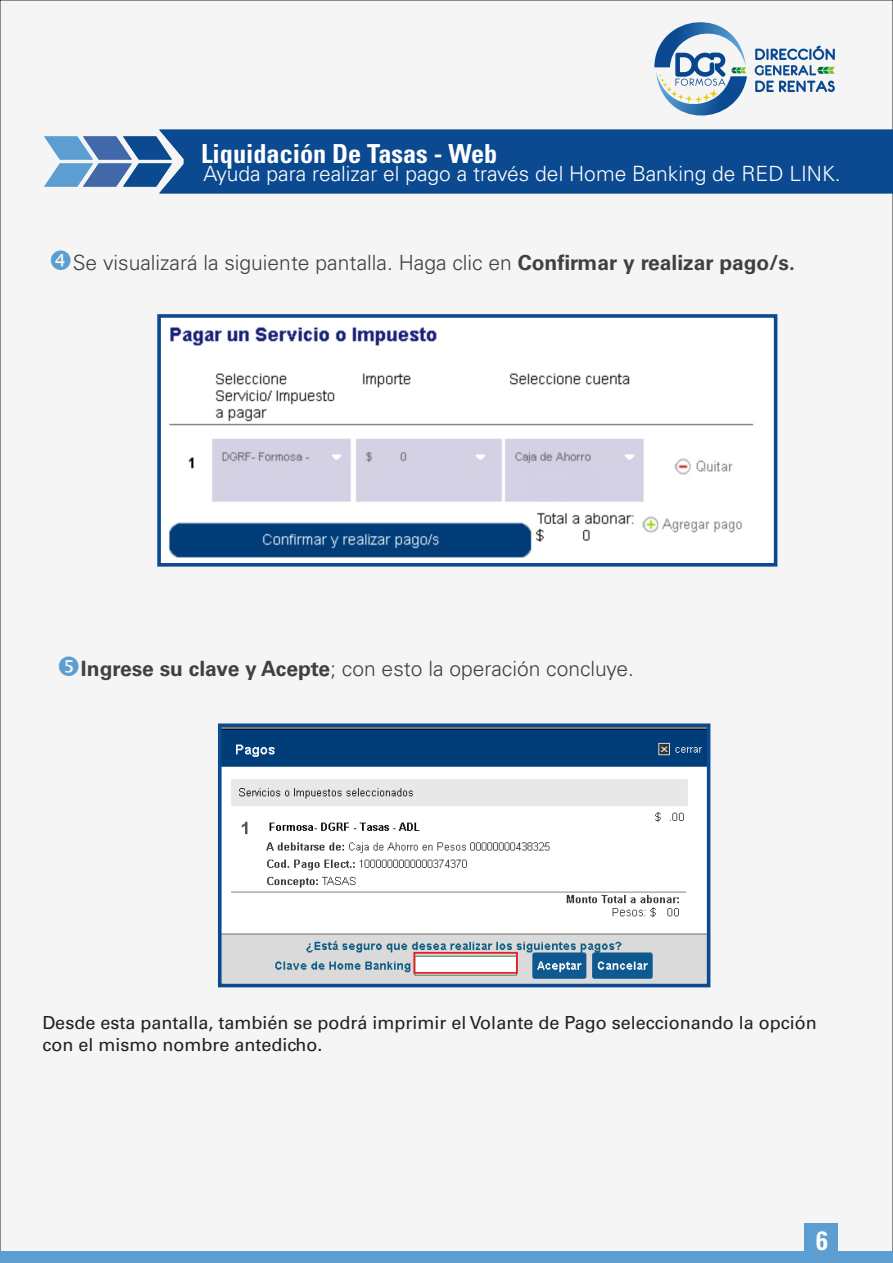
<style>
.page{position:relative;width:893px;height:1263px;background:#fff}
.page>*{position:absolute;margin:0;border:0;box-sizing:border-box;transform-origin:0 0}
.t1{font:700 condensed 26.4px "Univers LT Std";color:#fff}
.t2{font:700 condensed 26.25px "Univers LT Std";color:#fff}
.t3{font:300 21px "Univers LT Std";color:#404041}
.t4{font:300 21px "Univers LT Std";color:#fff}
.t5{font:18px/21.6px "Univers LT Std";color:#231f20}
.s1{font-weight:700}
</style>
<div class="page">
<div style="left:0;top:0;width:893px;height:1252px;background:#f5f5f5"></div>
<div style="left:0;top:1252px;width:893px;height:11px;background:#5c9ed1"></div>
<svg style="left:755px;top:46px;width:80px;height:29px"></svg>
<svg style="left:755px;top:81px;width:80px;height:11px"></svg>
<svg style="left:654px;top:2px;width:93px;height:128px"></svg>
<div style="left:804px;top:1223px;width:33px;height:40px;background:#5c9ed1"></div>
<img style="left:162px;top:319px;width:610px;height:243px">
<div style="left:157px;top:314px;width:620px;height:253px;border:4px solid #0b4a91"></div>
<div style="left:159px;top:130px;width:734px;height:63px;background:#0b4a91"></div>
<svg style="left:44px;top:136px;width:128px;height:51px"></svg>
<img style="left:223px;top:728px;width:482px;height:254px">
<div style="left:218px;top:723px;width:492px;height:264px;border:4px solid #0b4a91"></div>
<div style="left:413px;top:952px;width:105px;height:22px;border:2px solid #ed1c24"></div>
<svg style="left:51px;top:250px;width:19px;height:20px"></svg>
<svg style="left:59px;top:657px;width:20px;height:19px"></svg>
<p class="t2" style="left:205px;top:142px;width:335px">Tasas Retributivas de Servicios</p>
<p class="t4" style="left:204px;top:165px;width:638px">Ayuda para realizar el pago a través del Home Banking de RED LINK.</p>
<p class="t2" style="left:201px;top:144px;width:298px">Liquidación De Tasas - Web</p>
<p class="t3" style="left:73px;top:255px;width:723px">Se visualizará la siguiente pantalla. Haga clic en <span class="s1">Confirmar y realizar pago/s.</span></p>
<p class="t3" style="left:81px;top:661px;width:555px"><span class="s1">Ingrese su clave y Acepte</span>; con esto la operación concluye.</p>
<p class="t5" style="left:42px;top:1014px;width:776px">Desde esta pantalla, también se podrá imprimir el Volante de Pago seleccionando la opción con el mismo nombre antedicho.</p>
<p class="t1" style="left:816px;top:1231px;width:13px">6</p>
</div>
